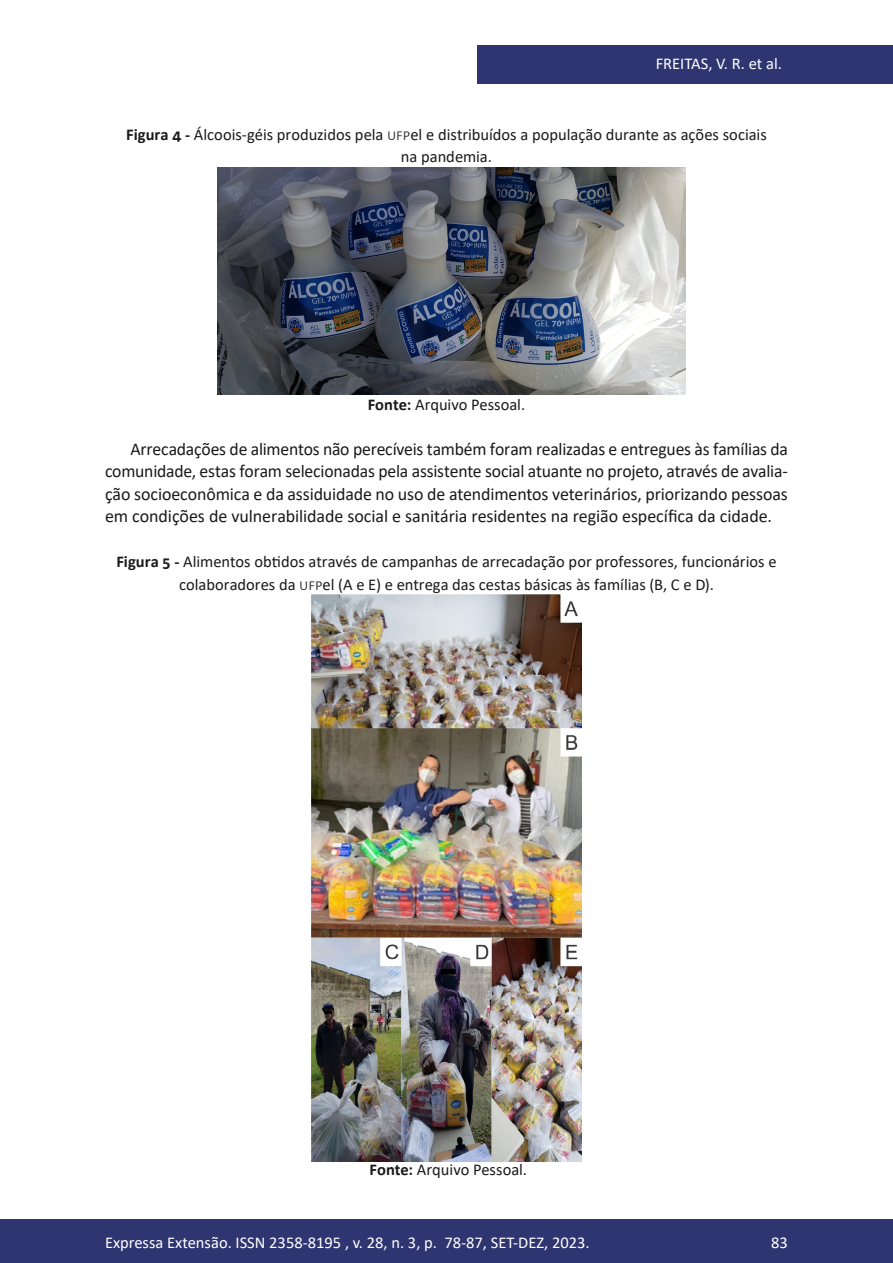
<style>
.page{position:relative;width:893px;height:1263px;background:#fff}
.page>*{position:absolute;margin:0;border:0;box-sizing:border-box;transform-origin:0 0}
.t1{font:18px/22.5px "Calibri";letter-spacing:-.005em;color:#1a1a1a;text-align:justify}
.t2{font:16.5px/22.5px "Calibri";color:#1a1a1a;text-align:center}
.t3{font:16.5px "Calibri";color:#fff}
.s1{font-weight:700}
.s2{font-weight:300}
</style>
<div class="page">
<div style="left:477px;top:45px;width:416px;height:39px;background:#2e3570"></div>
<div style="left:0;top:1219px;width:893px;height:44px;background:#2e3570"></div>
<img style="left:217px;top:167px;width:468px;height:228px">
<img style="left:311px;top:595px;width:271px;height:566px">
<p class="t3" style="left:656px;top:52px;width:128px">FREITAS, V. R. et al.</p>
<p class="t2" style="left:126px;top:123px;width:642px"><span class="s1">Figura 4 -</span> Álcoois-géis produzidos pela <span class="s2">UFP</span>el e distribuídos a população durante as ações sociais na pandemia.</p>
<p class="t2" style="left:368px;top:393px;width:159px"><span class="s1">Fonte:</span> Arquivo Pessoal.</p>
<p class="t1" style="left:105px;top:437px;width:684px;text-indent:26px">Arrecadações de alimentos não perecíveis também foram realizadas e entregues às famílias da comunidade, estas foram selecionadas pela assistente social atuante no projeto, através de avalia&shy;ção socioeconômica e da assiduidade no uso de atendimentos veterinários, priorizando pessoas em condições de vulnerabilidade social e sanitária residentes na região específica da cidade.</p>
<p class="t2" style="left:116px;top:550px;width:662px"><span class="s1">Figura 5 -</span> Alimentos obtidos através de campanhas de arrecadação por professores, funcionários e colaboradores da <span class="s2">UFP</span>el (A e E) e entrega das cestas básicas às famílias (B, C e D).</p>
<p class="t2" style="left:370px;top:1158px;width:159px"><span class="s1">Fonte:</span> Arquivo Pessoal.</p>
<p class="t3" style="left:105px;top:1230px;width:486px">Expressa Extensão. ISSN 2358-8195 , v. 28, n. 3, p. 78-87, SET-DEZ, 2023.</p>
<p class="t3" style="left:771px;top:1230px;width:18px">83</p>
</div>
